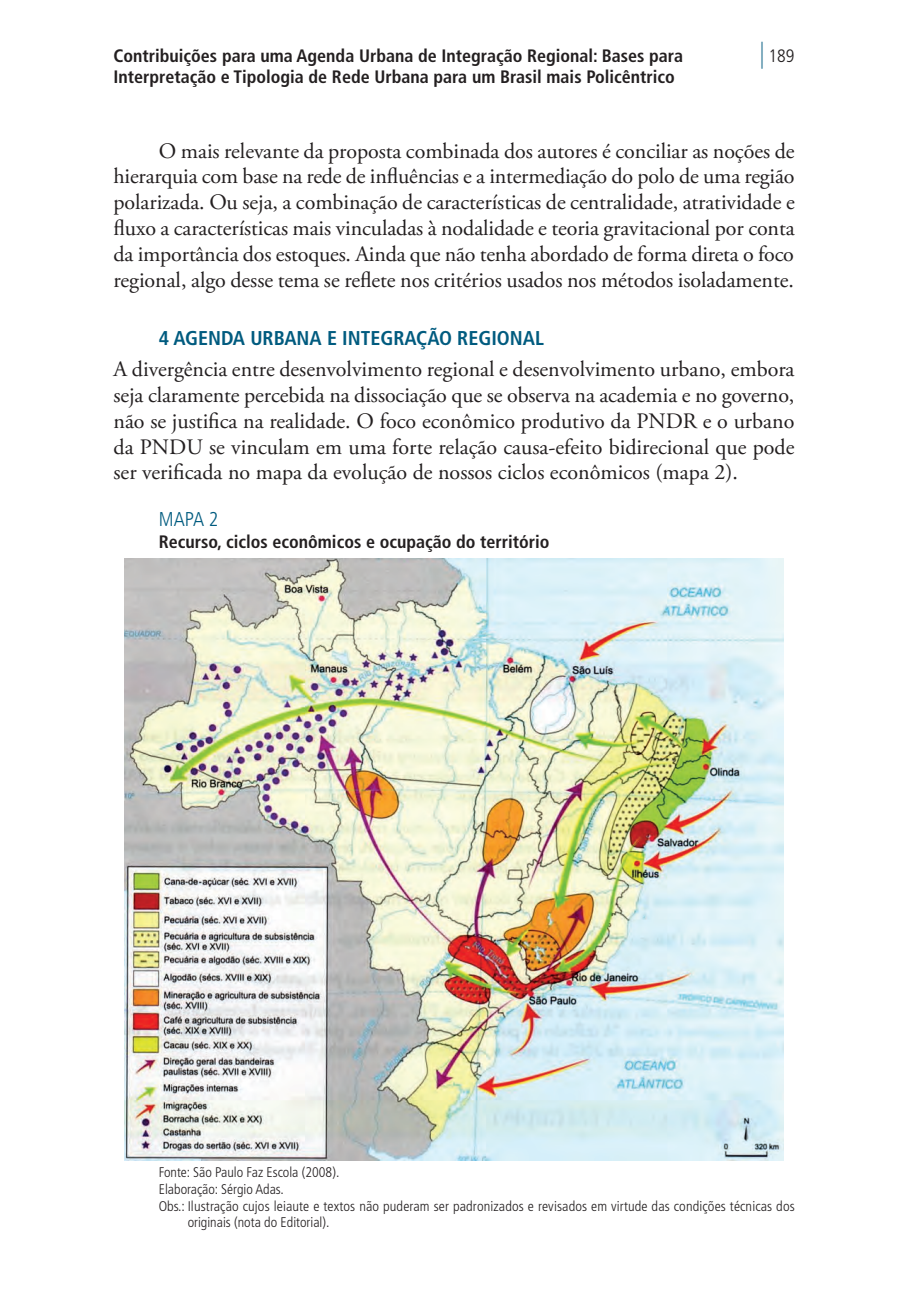
<style>
.page{position:relative;width:908px;height:1304px;background:#fff}
.page>*{position:absolute;margin:0;border:0;box-sizing:border-box;transform-origin:0 0}
.texto_corrido{font:22px/25.8px "Adobe Garamond Pro";color:#231f20;text-align:justify}
.texto_corrido_sem_recuo{font:22px/25.8px "Adobe Garamond Pro";color:#231f20;text-align:justify}
.titulo_1{font:700 condensed 20px "Frutiger LT Pro";color:#005b7f}
.titulo_1_grafico{font:300 condensed 20px "Frutiger LT Pro";color:#005b7f}
.titulo_2_grafico_sozinho{font:700 condensed 18px/21.6px "Frutiger LT Pro";color:#231f20}
.t1{font:300 condensed 18px "Frutiger LT Pro";color:#231f20}
.elaboracao_grafico{font:300 condensed 14px/16.8px "Frutiger LT Pro";letter-spacing:.01em;color:#231f20}
.fonte_grafico_meio{font:300 condensed 14px "Frutiger LT Pro";color:#231f20}
.s1{font-size:27px;color:#005b7f}
</style>
<div class="page">
<img style="left:125px;top:558px;width:657px;height:602px">
<p class="titulo_2_grafico_sozinho" style="left:113px;top:45px;width:571px">Contribuições para uma Agenda Urbana de Integração Regional: Bases para<br>Interpretação e Tipologia de Rede Urbana para um Brasil mais Policêntrico</p>
<p class="t1" style="left:759px;top:45px;width:36px"><span class="s1">|</span> 189</p>
<p class="texto_corrido" style="left:113px;top:139px;width:682px;text-indent:45px">O mais relevante da proposta combinada dos autores é conciliar as noções de hierarquia com base na rede de influências e a intermediação do polo de uma região polarizada. Ou seja, a combinação de características de centralidade, atratividade e fluxo a características mais vinculadas à nodalidade e teoria gravitacional por conta da importância dos estoques. Ainda que não tenha abordado de forma direta o foco regional, algo desse tema se reflete nos critérios usados nos métodos isoladamente.</p>
<p class="titulo_1" style="left:159px;top:326px;width:386px">4 AGENDA URBANA E INTEGRAÇÃO REGIONAL</p>
<p class="texto_corrido_sem_recuo" style="left:113px;top:357px;width:682px">A divergência entre desenvolvimento regional e desenvolvimento urbano, embora seja claramente percebida na dissociação que se observa na academia e no governo, não se justifica na realidade. O foco econômico produtivo da PNDR e o urbano da PNDU se vinculam em uma forte relação causa-efeito bidirecional que pode ser verificada no mapa da evolução de nossos ciclos econômicos (mapa 2).</p>
<p class="titulo_1_grafico" style="left:159px;top:508px;width:61px">MAPA 2</p>
<p class="titulo_2_grafico_sozinho" style="left:159px;top:531px;width:392px">Recurso, ciclos econômicos e ocupação do território</p>
<p class="fonte_grafico_meio" style="left:159px;top:1164px;width:182px">Fonte: São Paulo Faz Escola (2008).</p>
<p class="fonte_grafico_meio" style="left:159px;top:1181px;width:126px">Elaboração: Sérgio Adas.</p>
<p class="elaboracao_grafico" style="left:188px;top:1197px;width:608px;text-indent:-29px">Obs.: Ilustração cujos leiaute e textos não puderam ser padronizados e revisados em virtude das condições técnicas dos originais (nota do Editorial).</p>
</div>
